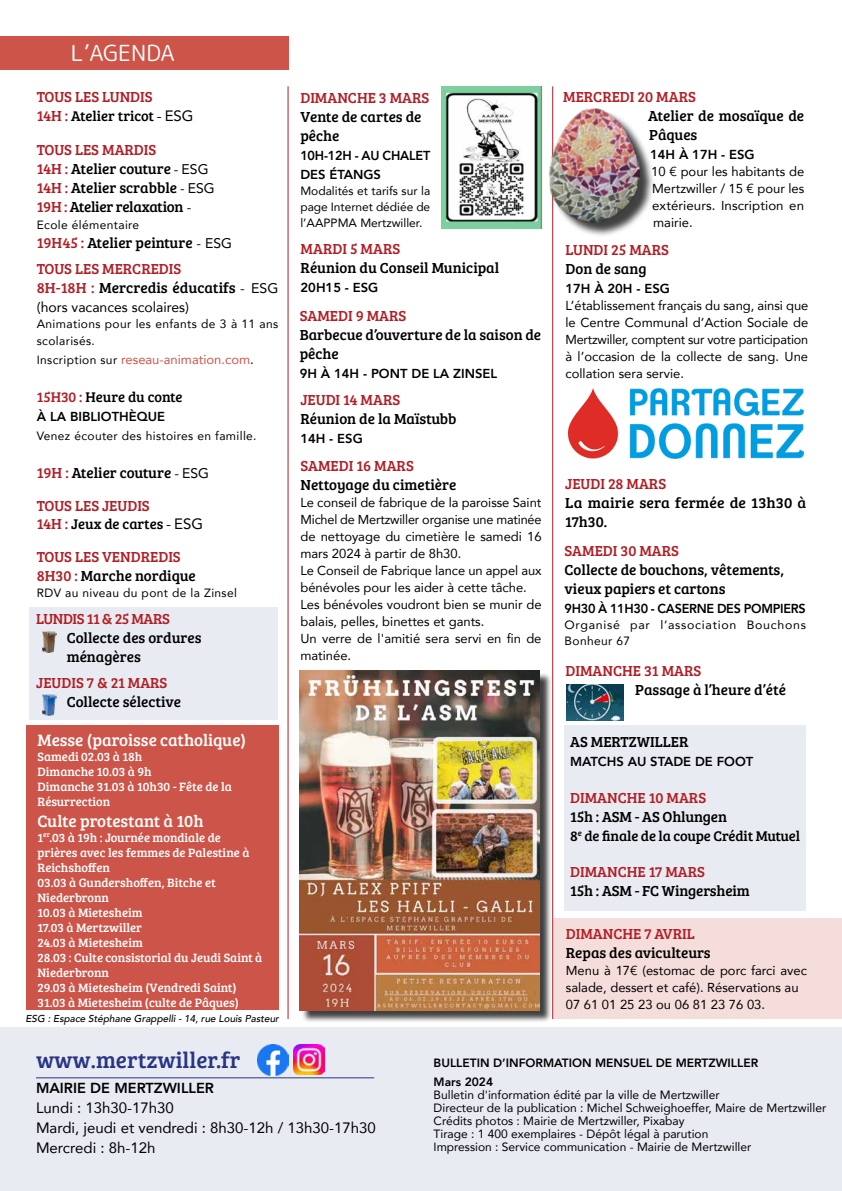
<style>
.page{position:relative;width:842px;height:1191px;background:#fff}
.page>*{position:absolute;margin:0;border:0;box-sizing:border-box;transform-origin:0 0}
.t1{font:23px "Bree Serif";color:#283583}
.t2{font:22.2px "Rounded Mplus 1 c";color:#fff}
.t3{font:17px "Bree Serif";color:#fff}
.t4{font:15px/19px "Bree Serif";color:#000}
.t5{font:15px/26px "Bree Serif";color:#b11f26}
.t6{font:15px/20px "Avenir";color:#000}
.t7{font:15px "Bree Serif";letter-spacing:-.03em;color:#b11f26}
.t8{font:14.5px "Bree Serif";color:#000}
.t9{font:800 14.5px "Avenir";color:#000}
.t10{font:14px "Avenir";color:#000}
.t11{font:13px/17px "Avenir";color:#000;text-align:justify}
.t12{font:800 13px/19px "Avenir";color:#000}
.t13{font:13px "Avenir";color:#cd5448}
.t14{font:800 13px "Avenir";letter-spacing:-.02em;color:#000}
.t15{font:12.5px/15px "Bree Serif";color:#fff}
.t16{font:12px/13px "Avenir";color:#000}
.t17{font:12px/17px "Avenir";letter-spacing:.03em;color:#000}
.t18{font:800 12px/19px "Avenir";color:#000}
.t19{font:12px/16px "Avenir";letter-spacing:.055em;color:#000}
.t20{font:italic 500 10px "Avenir";color:#000}
.s1{font-size:15px;color:#b11f26}
.s2{font-family:"Avenir";font-size:15px}
.s3{color:#b11f26}
.s4{font-family:"Avenir";font-size:14px}
.s5{color:#000}
.s6{font-family:"Avenir";font-size:14px;color:#000}
.s7{font-size:12px;color:#000}
</style>
<div class="page">
<div style="left:0;top:1027px;width:842px;height:164px;background:#e9ebf2"></div>
<div style="left:0;top:36px;width:289px;height:33px;background:#cd5448"></div>
<div style="left:26px;top:725px;width:252px;height:284px;background:#cd5448"></div>
<hr style="left:288px;top:86px;width:1px;height:933px;background:#b11f26">
<hr style="left:36px;top:1077px;width:338px;height:1px;background:#283583">
<img style="left:257px;top:1044px;width:31px;height:31px">
<div style="left:29px;top:607px;width:249px;height:112px;background:#e9ebf2"></div>
<img style="left:43px;top:695px;width:14px;height:20px">
<img style="left:43px;top:631px;width:14px;height:21px">
<hr style="left:552px;top:86px;width:1px;height:933px;background:#b11f26">
<img style="left:294px;top:1044px;width:30px;height:31px">
<img style="left:442px;top:86px;width:100px;height:143px">
<div style="left:301px;top:672px;width:251px;height:351px;background:#000;opacity:.75"></div>
<img style="left:299px;top:670px;width:241px;height:340px">
<div style="left:564px;top:725px;width:242px;height:185px;background:#e9ebf2"></div>
<img style="left:568px;top:389px;width:236px;height:69px">
<div style="left:552px;top:110px;width:103px;height:127px;background:#000;opacity:.75"></div>
<img style="left:549px;top:106px;width:93px;height:119px">
<div style="left:553px;top:918px;width:289px;height:101px;background:#f5dddb"></div>
<img style="left:567px;top:684px;width:57px;height:36px">
<h2 class="t2" style="left:71px;top:37px;width:105px">L’AGENDA</h2>
<p class="t5" style="left:37px;top:83px;width:117px">TOUS LES LUNDIS</p>
<p class="t8" style="left:37px;top:106px;width:158px"><span class="s1">14H :</span> Atelier tricot <span class="s2">- ESG</span></p>
<p class="t4" style="left:37px;top:139px;width:179px"><span class="s3">TOUS LES MARDIS<br>14H :</span> Atelier couture <span class="s4">- ESG<br></span><span class="s3">14H :</span> Atelier scrabble <span class="s4">- ESG<br></span><span class="s3">19H :</span> Atelier relaxation <span class="s4">-</span></p>
<p class="t17" style="left:37px;top:216px;width:104px">Ecole élémentaire</p>
<p class="t5" style="left:37px;top:229px;width:197px">19H45 : <span class="s5">Atelier peinture</span> <span class="s6">- ESG<br></span>TOUS LES MERCREDIS</p>
<p class="t4" style="left:37px;top:277px;width:243px"><span class="s3">8H-18H :</span> Mercredis éducatifs <span class="s4">- ESG</span></p>
<p class="t10" style="left:37px;top:296px;width:154px">(hors vacances scolaires)</p>
<p class="t17" style="left:37px;top:315px;width:243px">Animations pour les enfants de 3 à 11 ans scolarisés.</p>
<p class="t13" style="left:37px;top:349px;width:218px"><span class="s7">Inscription sur</span> reseau-animation.com<span class="s5">.</span></p>
<p class="t8" style="left:37px;top:386px;width:147px"><span class="s3">15H30 :</span> Heure du conte</p>
<p class="t12" style="left:37px;top:407px;width:130px">À LA BIBLIOTHÈQUE</p>
<p class="t17" style="left:37px;top:427px;width:221px">Venez écouter des histoires en famille.</p>
<p class="t4" style="left:37px;top:462px;width:174px"><span class="s3">19H :</span> Atelier couture <span class="s4">- ESG</span></p>
<p class="t5" style="left:37px;top:492px;width:114px">TOUS LES JEUDIS</p>
<p class="t8" style="left:37px;top:513px;width:168px"><span class="s1">14H :</span> Jeux de cartes <span class="s2">- ESG</span></p>
<p class="t5" style="left:37px;top:547px;width:160px;line-height:19px">TOUS LES VENDREDIS<br>8H30 : <span class="s5">Marche nordique</span></p>
<p class="t17" style="left:37px;top:584px;width:202px">RDV au niveau du pont de la Zinsel</p>
<p class="t7" style="left:36px;top:607px;width:135px">LUNDIS 11 &amp; 25 MARS</p>
<p class="t4" style="left:67px;top:627px;width:136px">Collecte des ordures ménagères</p>
<p class="t5" style="left:36px;top:668px;width:133px">JEUDIS 7 &amp; 21 MARS</p>
<p class="t4" style="left:67px;top:691px;width:116px">Collecte sélective</p>
<h3 class="t3" style="left:38px;top:728px;width:210px">Messe (paroisse catholique)</h3>
<p class="t15" style="left:38px;top:748px;width:196px">Samedi 02.03 à 18h<br>Dimanche 10.03 à 9h<br>Dimanche 31.03 à 10h30 - Fête de la<br>Résurrection</p>
<h3 class="t3" style="left:38px;top:808px;width:168px">Culte protestant à 10h</h3>
<p class="t15" style="left:38px;top:829px;width:226px">1<sup>er</sup>.03 à 19h : Journée mondiale de prières avec les femmes de Palestine à<br>Reichshoffen<br>03.03 à Gundershoffen, Bitche et<br>Niederbronn<br>10.03 à Mietesheim<br>17.03 à Mertzwiller<br>24.03 à Mietesheim<br>28.03 : Culte consistorial du Jeudi Saint à<br>Niederbronn<br>29.03 à Mietesheim (Vendredi Saint)<br>31.03 à Mietesheim (culte de Pâques)</p>
<p class="t20" style="left:26px;top:1013px;width:255px">ESG : Espace Stéphane Grappelli - 14, rue Louis Pasteur</p>
<p class="t5" style="left:300px;top:84px;width:131px">DIMANCHE 3 MARS</p>
<p class="t4" style="left:300px;top:106px;width:123px">Vente de cartes de pêche</p>
<p class="t12" style="left:300px;top:146px;width:131px">10H-12H - AU CHALET<br>DES ÉTANGS</p>
<p class="t16" style="left:300px;top:182px;width:131px;line-height:16px;text-align:justify">Modalités et tarifs sur la page Internet dédiée de l’AAPPMA Mertzwiller.</p>
<p class="t5" style="left:301px;top:235px;width:101px">MARDI 5 MARS</p>
<p class="t4" style="left:301px;top:257px;width:200px">Réunion du Conseil Municipal</p>
<p class="t12" style="left:301px;top:278px;width:79px">20H15 - ESG</p>
<p class="t5" style="left:300px;top:301px;width:108px">SAMEDI 9 MARS</p>
<p class="t4" style="left:300px;top:324px;width:243px">Barbecue d’ouverture de la saison de pêche</p>
<p class="t12" style="left:300px;top:363px;width:199px">9H À 14H - PONT DE LA ZINSEL</p>
<p class="t5" style="left:300px;top:386px;width:101px">JEUDI 14 MARS</p>
<p class="t4" style="left:300px;top:408px;width:158px">Réunion de la Maïstubb</p>
<p class="t12" style="left:300px;top:429px;width:64px">14H - ESG</p>
<p class="t5" style="left:300px;top:452px;width:115px">SAMEDI 16 MARS</p>
<p class="t4" style="left:300px;top:474px;width:157px">Nettoyage du cimetière</p>
<p class="t11" style="left:300px;top:494px;width:243px;text-align:left">Le conseil de fabrique de la paroisse Saint Michel de Mertzwiller organise une matinée de nettoyage du cimetière le samedi 16 mars 2024 à partir de 8h30.<br>Le Conseil de Fabrique lance un appel aux bénévoles pour les aider à cette tâche.<br>Les bénévoles voudront bien se munir de balais, pelles, binettes et gants.<br>Un verre de l'amitié sera servi en fin de matinée.</p>
<p class="t5" style="left:563px;top:83px;width:134px">MERCREDI 20 MARS</p>
<p class="t4" style="left:648px;top:106px;width:158px">Atelier de mosaïque de<br>Pâques</p>
<p class="t12" style="left:650px;top:145px;width:106px">14H À 17H - ESG</p>
<p class="t11" style="left:651px;top:163px;width:155px">10 € pour les habitants de Mertzwiller / 15 € pour les extérieurs. Inscription en mairie.</p>
<p class="t5" style="left:565px;top:235px;width:105px">LUNDI 25 MARS</p>
<p class="t4" style="left:565px;top:258px;width:83px">Don de sang</p>
<p class="t12" style="left:565px;top:278px;width:106px">17H À 20H - ESG</p>
<p class="t11" style="left:565px;top:296px;width:244px">L’établissement français du sang, ainsi que le Centre Communal d’Action Sociale de Mertzwiller, comptent sur votre participation à l’occasion de la collecte de sang. Une collation sera servie.</p>
<p class="t5" style="left:565px;top:470px;width:102px">JEUDI 28 MARS</p>
<p class="t4" style="left:565px;top:492px;width:243px">La mairie sera fermée de 13h30 à<br>17h30.</p>
<p class="t5" style="left:565px;top:537px;width:116px">SAMEDI 30 MARS</p>
<p class="t4" style="left:565px;top:560px;width:221px">Collecte de bouchons, vêtements, vieux papiers et cartons</p>
<p class="t14" style="left:565px;top:599px;width:243px">9H30 À 11H30 - CASERNE DES POMPIERS</p>
<p class="t19" style="left:565px;top:617px;width:243px">Organisé par l’association Bouchons<br>Bonheur 67</p>
<p class="t5" style="left:565px;top:657px;width:137px">DIMANCHE 31 MARS</p>
<p class="t4" style="left:635px;top:680px;width:152px">Passage à l’heure d’été</p>
<p class="t4" style="left:570px;top:731px;width:120px">AS MERTZWILLER</p>
<p class="t12" style="left:570px;top:752px;width:185px">MATCHS AU STADE DE FOOT</p>
<p class="t5" style="left:570px;top:784px;width:138px">DIMANCHE 10 MARS</p>
<p class="t4" style="left:570px;top:806px;width:158px">15h : ASM - AS Ohlungen</p>
<p class="t8" style="left:570px;top:825px;width:231px">8<sup>e</sup> de finale de la coupe Crédit Mutuel</p>
<p class="t5" style="left:570px;top:858px;width:136px">DIMANCHE 17 MARS</p>
<p class="t4" style="left:570px;top:880px;width:181px">15h : ASM - FC Wingersheim</p>
<p class="t5" style="left:566px;top:920px;width:130px">DIMANCHE 7 AVRIL</p>
<p class="t4" style="left:566px;top:942px;width:146px">Repas des aviculteurs</p>
<p class="t11" style="left:566px;top:961px;width:243px;text-align:left">Menu à 17€ (estomac de porc farci avec salade, dessert et café). Réservations au<br>07 61 01 25 23 ou 06 81 23 76 03.</p>
<h1 class="t1" style="left:36px;top:1043px;width:206px">www.mertzwiller.fr</h1>
<p class="t9" style="left:36px;top:1076px;width:180px">MAIRIE DE MERTZWILLER</p>
<p class="t6" style="left:36px;top:1096px;width:341px">Lundi : 13h30-17h30<br>Mardi, jeudi et vendredi : 8h30-12h / 13h30-17h30<br>Mercredi : 8h-12h</p>
<p class="t18" style="left:434px;top:1053px;width:326px">BULLETIN D’INFORMATION MENSUEL DE MERTZWILLER<br>Mars 2024</p>
<p class="t16" style="left:434px;top:1088px;width:394px">Bulletin d'information édité par la ville de Mertzwiller<br>Directeur de la publication : Michel Schweighoeffer, Maire de Mertzwiller Crédits photos : Mairie de Mertzwiller, Pixabay<br>Tirage : 1 400 exemplaires - Dépôt légal à parution<br>Impression : Service communication - Mairie de Mertzwiller</p>
</div>
